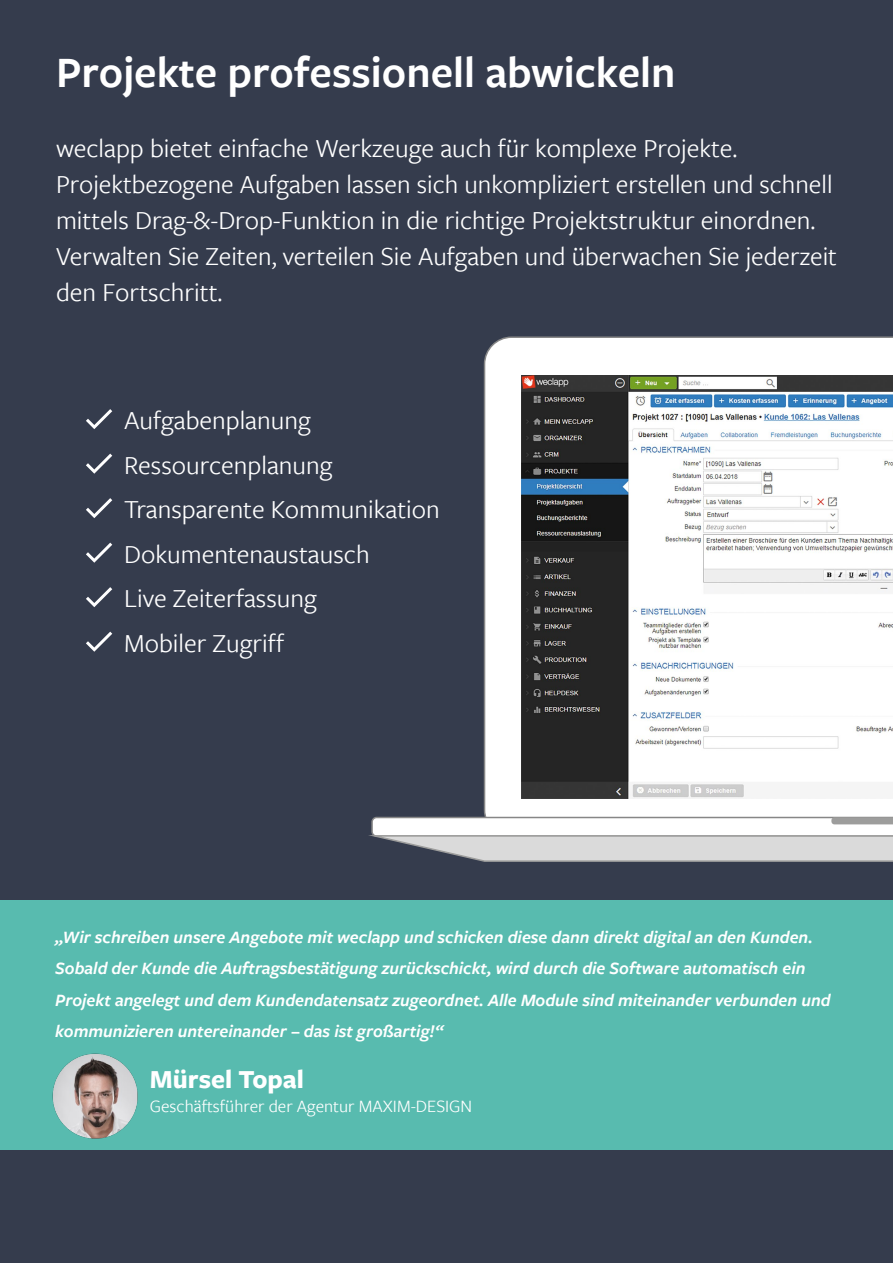
<style>
.page{position:relative;width:893px;height:1263px;background:#353c4d}
.page>*{position:absolute;margin:0;border:0;box-sizing:border-box;transform-origin:0 0}
.t1{font:600 45px "Freight Sans Pro";color:#fff}
.t2{font:27px/44.5px "Freight Sans Pro";color:#fff}
.t3{font:700 27px "Freight Sans Pro";color:#fff}
.t4{font:italic 600 18px/31.5px "Freight Sans Pro";color:#fff}
.t5{font:18px "Freight Sans Pro";color:#fff}
</style>
<div class="page">
<div style="left:0;top:901px;width:893px;height:249px;background:#58bbaf"></div>
<svg style="left:86px;top:409px;width:26px;height:20px"></svg>
<svg style="left:86px;top:454px;width:26px;height:20px"></svg>
<svg style="left:86px;top:498px;width:26px;height:20px"></svg>
<svg style="left:86px;top:543px;width:26px;height:20px"></svg>
<svg style="left:86px;top:587px;width:26px;height:20px"></svg>
<svg style="left:86px;top:632px;width:26px;height:20px"></svg>
<img style="left:52px;top:1053px;width:85px;height:85px">
<div style="left:484px;top:336px;width:409px;height:481px;background:#fff"></div>
<svg style="left:368px;top:817px;width:525px;height:45px"></svg>
<img style="left:522px;top:375px;width:371px;height:424px">
<h1 class="t1" style="left:56px;top:42px;width:621px">Projekte professionell abwickeln</h1>
<p class="t2" style="left:56px;top:131px;width:782px;line-height:36px">weclapp bietet einfache Werkzeuge auch für komplexe Projekte.<br>Projektbezogene Aufgaben lassen sich unkompliziert erstellen und schnell mittels Drag-&amp;-Drop-Funktion in die richtige Projektstruktur einordnen.<br>Verwalten Sie Zeiten, verteilen Sie Aufgaben und überwachen Sie jederzeit den Fortschritt.</p>
<p class="t2" style="left:124px;top:399px;width:317px">Aufgabenplanung<br>Ressourcenplanung<br>Transparente Kommunikation<br>Dokumentenaustausch<br>Live Zeiterfassung<br>Mobiler Zugriff</p>
<p class="t4" style="left:55px;top:920px;width:777px">„Wir schreiben unsere Angebote mit weclapp und schicken diese dann direkt digital an den Kunden.<br>Sobald der Kunde die Auftragsbestätigung zurückschickt, wird durch die Software automatisch ein Projekt angelegt und dem Kundendatensatz zugeordnet. Alle Module sind miteinander verbunden und kommunizieren untereinander – das ist großartig!“</p>
<p class="t3" style="left:150px;top:1060px;width:155px">Mürsel Topal</p>
<p class="t5" style="left:150px;top:1096px;width:324px">Geschäftsführer der Agentur MAXIM-DESIGN</p>
</div>
